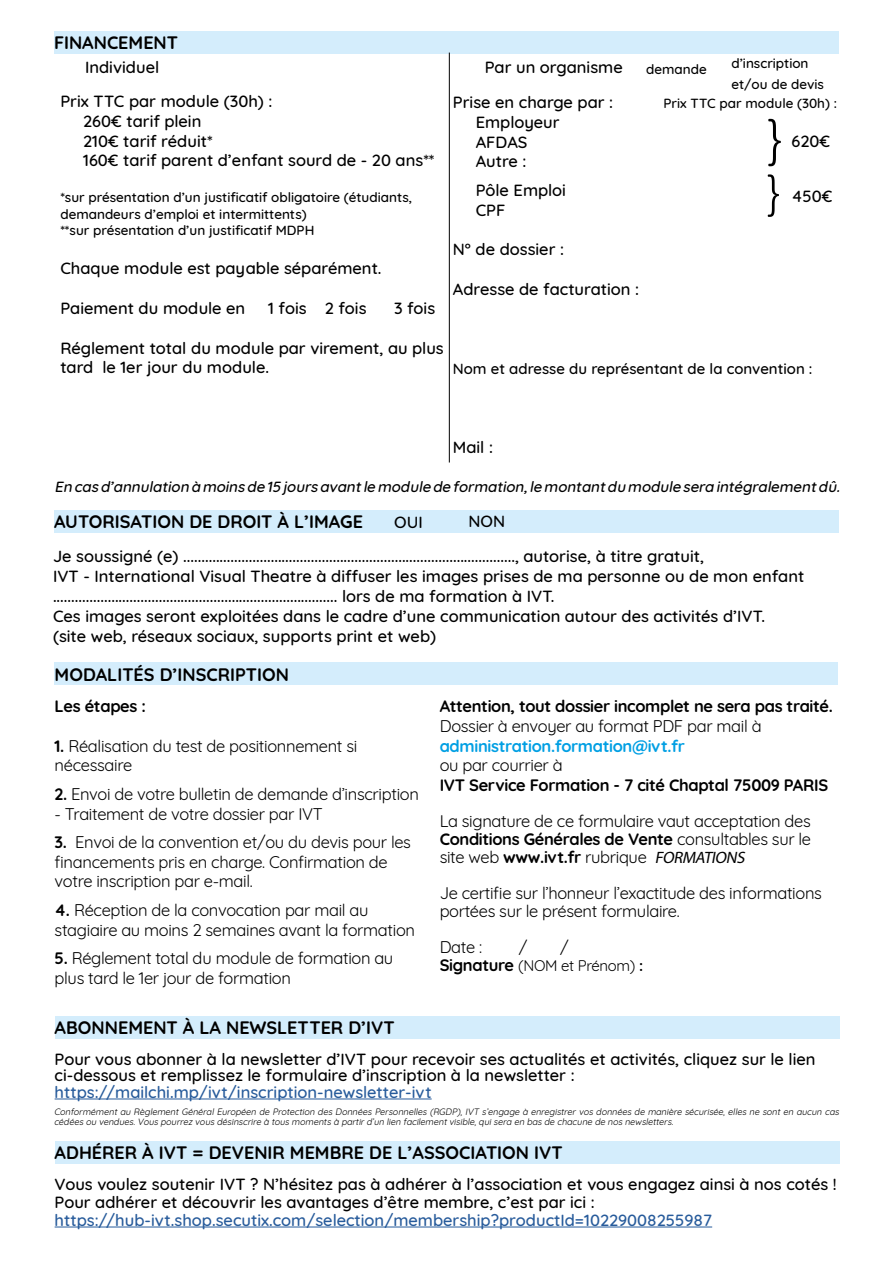
<style>
.page{position:relative;width:893px;height:1263px;background:#fff}
.page>*{position:absolute;margin:0;border:0;box-sizing:border-box;transform-origin:0 0}
.t1{font:300 57px "Calibri";color:#000}
.t2{font:300 51px "Calibri";color:#000}
.t3{font:700 18px "Quicksand";color:#000}
.t4{font:500 16.5px/19.8px "Quicksand";color:#000}
.t5{font:16.5px/19.8px "Quicksand";letter-spacing:-.02em;color:#000}
.t6{font:500 16.5px "Quicksand";color:#275b9b}
.t7{font:700 16.5px "Quicksand";letter-spacing:-.02em;color:#000}
.t8{font:700 16.5px "Quicksand";letter-spacing:-.02em;color:#009fe3}
.t9{font:italic 500 15px "Quicksand";color:#000}
.t10{font:500 15px "Quicksand";color:#000}
.t11{font:15px "Quicksand";letter-spacing:-.02em;color:#000}
.t12{font:500 13.5px/16.2px "Quicksand";color:#000}
.t13{font:italic 9px/10.8px "Quicksand";color:#000}
.s1{font-weight:700}
.s2{font-family:"Myriad Pro";font-style:italic}
.s3{font-weight:700;font-size:16.5px}
</style>
<div class="page">
<div style="left:55px;top:662px;width:783px;height:23px;background:#d4edfc"></div>
<div style="left:54px;top:510px;width:785px;height:23px;background:#d4edfc"></div>
<div style="left:54px;top:31px;width:785px;height:23px;background:#d4edfc"></div>
<hr style="left:449px;top:53px;width:1px;height:409px;background:#000">
<div style="left:55px;top:1016px;width:785px;height:23px;background:#d4edfc"></div>
<div style="left:55px;top:1141px;width:785px;height:23px;background:#d4edfc"></div>
<hr style="left:55px;top:1098px;width:377px;height:1px;background:#275b9b">
<hr style="left:55px;top:1226px;width:657px;height:1px;background:#275b9b">
<p class="t3" style="left:54px;top:28px;width:126px">FINANCEMENT</p>
<p class="t4" style="left:85px;top:56px;width:76px">Individuel</p>
<p class="t4" style="left:485px;top:56px;width:140px">Par un organisme</p>
<p class="t12" style="left:646px;top:60px;width:62px">demande</p>
<p class="t12" style="left:731px;top:54px;width:79px">d’inscription</p>
<p class="t12" style="left:731px;top:74px;width:94px">et/ou de devis</p>
<p class="t4" style="left:83px;top:90px;width:353px;text-indent:-23px">Prix TTC par module (30h) :<br>260€ tarif plein<br>210€ tarif réduit*<br>160€ tarif parent d’enfant sourd de - 20 ans**</p>
<p class="t12" style="left:60px;top:188px;width:353px">*sur présentation d’un justificatif obligatoire (étudiants, demandeurs d’emploi et intermittents)<br>**sur présentation d’un justificatif MDPH</p>
<p class="t4" style="left:60px;top:257px;width:323px">Chaque module est payable séparément.</p>
<p class="t4" style="left:60px;top:297px;width:186px">Paiement du module en</p>
<p class="t4" style="left:268px;top:297px;width:100px">1 fois 2 fois</p>
<p class="t4" style="left:394px;top:297px;width:43px">3 fois</p>
<p class="t4" style="left:60px;top:336px;width:385px">Réglement total du module par virement, au plus tard le 1er jour du module.</p>
<p class="t4" style="left:453px;top:91px;width:162px">Prise en charge par :</p>
<p class="t12" style="left:663px;top:94px;width:175px">Prix TTC par module (30h) :</p>
<p class="t4" style="left:476px;top:111px;width:85px">Employeur<br>AFDAS<br>Autre :</p>
<p class="t4" style="left:476px;top:178px;width:92px">Pôle Emploi<br>CPF</p>
<p class="t4" style="left:453px;top:238px;width:113px">N° de dossier :</p>
<p class="t4" style="left:453px;top:277px;width:188px">Adresse de facturation :</p>
<h1 class="t1" style="left:765px;top:103px;width:19px">}</h1>
<h2 class="t2" style="left:765px;top:161px;width:17px">}</h2>
<p class="t4" style="left:791px;top:130px;width:40px">620€</p>
<p class="t4" style="left:792px;top:185px;width:42px">450€</p>
<p class="t10" style="left:453px;top:357px;width:361px">Nom et adresse du représentant de la convention :</p>
<p class="t4" style="left:453px;top:436px;width:42px">Mail :</p>
<p class="t9" style="left:55px;top:475px;width:790px">En cas d’annulation à moins de 15 jours avantle module de formation,le montantdu module sera intégralementdû.</p>
<p class="t3" style="left:54px;top:507px;width:311px">AUTORISATION DE DROIT À L’IMAGE</p>
<p class="t4" style="left:394px;top:511px;width:30px">OUI</p>
<p class="t4" style="left:468px;top:510px;width:38px">NON</p>
<p class="t4" style="left:53px;top:545px;width:753px">Je soussigné (e) ..........................................................................................., autorise, à titre gratuit,<br>IVT - International Visual Theatre à diffuser les images prises de ma personne ou de mon enfant .............................................................................. lors de ma formation à IVT.<br>Ces images seront exploitées dans le cadre d’une communication autour des activités d’IVT.<br>(site web, réseaux sociaux, supports print et web)</p>
<p class="t3" style="left:55px;top:659px;width:236px">MODALITÉS D’INSCRIPTION</p>
<p class="t7" style="left:55px;top:692px;width:93px">Les étapes :</p>
<p class="t5" style="left:55px;top:734px;width:304px"><span class="s1">1.</span> Réalisation du test de positionnement si nécessaire</p>
<p class="t5" style="left:55px;top:782px;width:366px"><span class="s1">2.</span> Envoi de votre bulletin de demande d’inscription</p>
<p class="t5" style="left:55px;top:802px;width:270px">- Traitement de votre dossier par IVT</p>
<p class="t5" style="left:55px;top:830px;width:358px"><span class="s1">3.</span> Envoi de la convention et/ou du devis pour les financements pris en charge. Confirmation de votre inscription par e-mail.</p>
<p class="t5" style="left:55px;top:898px;width:362px"><span class="s1">4.</span> Réception de la convocation par mail au stagiaire au moins 2 semaines avant la formation</p>
<p class="t5" style="left:55px;top:946px;width:340px"><span class="s1">5.</span> Réglement total du module de formation au plus tard le 1er jour de formation</p>
<p class="t3" style="left:55px;top:1013px;width:342px">ABONNEMENT À LA NEWSLETTER D’IVT</p>
<p class="t7" style="left:440px;top:692px;width:395px">Attention, tout dossier incomplet ne sera pas traité.</p>
<p class="t5" style="left:440px;top:714px;width:323px">Dossier à envoyer au format PDF par mail à</p>
<p class="t8" style="left:440px;top:732px;width:247px">administration.formation@ivt.fr</p>
<p class="t5" style="left:440px;top:754px;width:125px">ou par courrier à</p>
<p class="t7" style="left:440px;top:772px;width:390px">IVT Service Formation - 7 cité Chaptal 75009 PARIS</p>
<p class="t5" style="left:440px;top:811px;width:373px;line-height:18px;text-align:justify">La signature de ce formulaire vaut acceptation des <span class="s1">Conditions Générales de Vente</span> consultables sur le site web <span class="s1">www.ivt.fr</span> rubrique <span class="s2">FORMATIONS</span></p>
<p class="t5" style="left:440px;top:883px;width:384px;line-height:18px">Je certifie sur l’honneur l’exactitude des informations portées sur le présent formulaire.</p>
<p class="t5" style="left:440px;top:936px;width:44px">Date :</p>
<p class="t5" style="left:519px;top:936px;width:10px">/</p>
<p class="t5" style="left:560px;top:936px;width:10px">/</p>
<p class="t11" style="left:440px;top:954px;width:205px"><span class="s3">Signature</span> (NOM et Prénom) <span class="s1">:</span></p>
<p class="t4" style="left:55px;top:1049px;width:762px;line-height:16.5px">Pour vous abonner à la newsletter d’IVT pour recevoir ses actualités et activités, cliquez sur le lien ci-dessous et remplissez le formulaire d’inscription à la newsletter :</p>
<p class="t6" style="left:55px;top:1078px;width:379px">https://mailchi.mp/ivt/inscription-newsletter-ivt</p>
<p class="t13" style="left:54px;top:1105px;width:789px">Conformément au Règlement Général Européen de Protection des Données Personnelles (RGDP), IVT s’engage à enregistrer vos données de manière sécurisée, elles ne sont en aucun cas cédées ou vendues.Vous pourrez vous désinscrire à tous moments à partird’un lien facilementvisible,quisera en bas de chacune de nos newsletters.</p>
<p class="t3" style="left:55px;top:1138px;width:510px">ADHÉRER À IVT = DEVENIR MEMBRE DE L’ASSOCIATION IVT</p>
<p class="t4" style="left:55px;top:1173px;width:784px;line-height:18px">Vous voulez soutenir IVT ? N’hésitez pas à adhérer à l’association et vous engagez ainsi à nos cotés !<br>Pour adhérer et découvrir les avantages d’être membre, c’est par ici :</p>
<p class="t6" style="left:55px;top:1206px;width:659px">https://hub-ivt.shop.secutix.com/selection/membership?productId=10229008255987</p>
</div>
